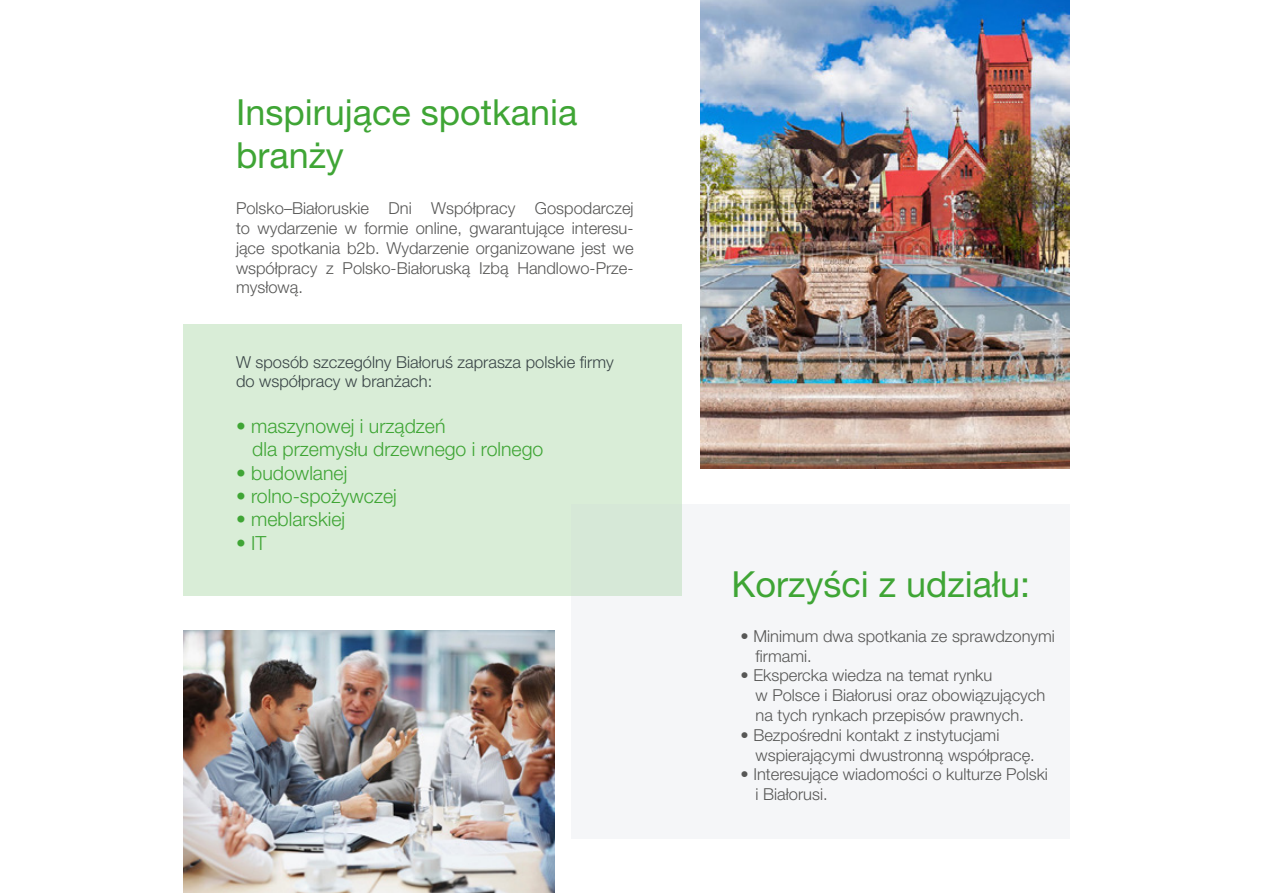
<style>
.page{position:relative;width:1263px;height:893px;background:#fff}
.page>*{position:absolute;margin:0;border:0;box-sizing:border-box;transform-origin:0 0}
.t1{font:36px/43.2px "Helvetica Neue LT Pro";color:#3fa535}
.t2{font:300 19.5px/23.4px "Helvetica Neue LT Pro";color:#3fa535}
.t3{font:300 16.5px/19.8px "Helvetica Neue LT Pro";color:#575756}
.t4{font:300 16.5px/19.8px "Helvetica Neue LT Pro";color:#394446}
</style>
<div class="page">
<div style="left:183px;top:324px;width:499px;height:271px;background:#d9edd7"></div>
<img style="left:183px;top:630px;width:372px;height:263px">
<img style="left:700px;top:0;width:370px;height:468px">
<h1 class="t1" style="left:236px;top:90px;width:343px">Inspirujące spotkania branży</h1>
<p class="t3" style="left:236px;top:198px;width:399px;text-align:justify">Polsko–Białoruskie Dni Współpracy Gospodarczej to wydarzenie w formie online, gwarantujące interesu&shy;jące spotkania b2b. Wydarzenie organizowane jest we współpracy z Polsko-Białoruską Izbą Handlowo-Prze&shy;mysłową.</p>
<p class="t4" style="left:236px;top:352px;width:379px">W sposób szczególny Białoruś zaprasza polskie firmy do współpracy w branżach:</p>
<p class="t2" style="left:252px;top:414px;width:293px;text-indent:-16px">• maszynowej i urządzeń<br>dla przemysłu drzewnego i rolnego</p>
<p class="t2" style="left:236px;top:461px;width:113px">• budowlanej</p>
<p class="t2" style="left:236px;top:484px;width:162px">• rolno-spożywczej</p>
<p class="t2" style="left:236px;top:507px;width:111px">• meblarskiej</p>
<p class="t2" style="left:236px;top:531px;width:32px">• IT</p>
<h1 class="t1" style="left:731px;top:562px;width:300px">Korzyści z udziału:</h1>
<p class="t3" style="left:755px;top:626px;width:301px;text-indent:-15px">• Minimum dwa spotkania ze sprawdzonymi firmami.</p>
<p class="t3" style="left:755px;top:665px;width:291px;text-indent:-15px">• Ekspercka wiedza na temat rynku<br>w Polsce i Białorusi oraz obowiązujących na tych rynkach przepisów prawnych.</p>
<p class="t3" style="left:755px;top:725px;width:281px;text-indent:-15px">• Bezpośredni kontakt z instytucjami wspierającymi dwustronną współpracę.</p>
<p class="t3" style="left:755px;top:764px;width:294px;text-indent:-15px">• Interesujące wiadomości o kulturze Polski i Białorusi.</p>
</div>
